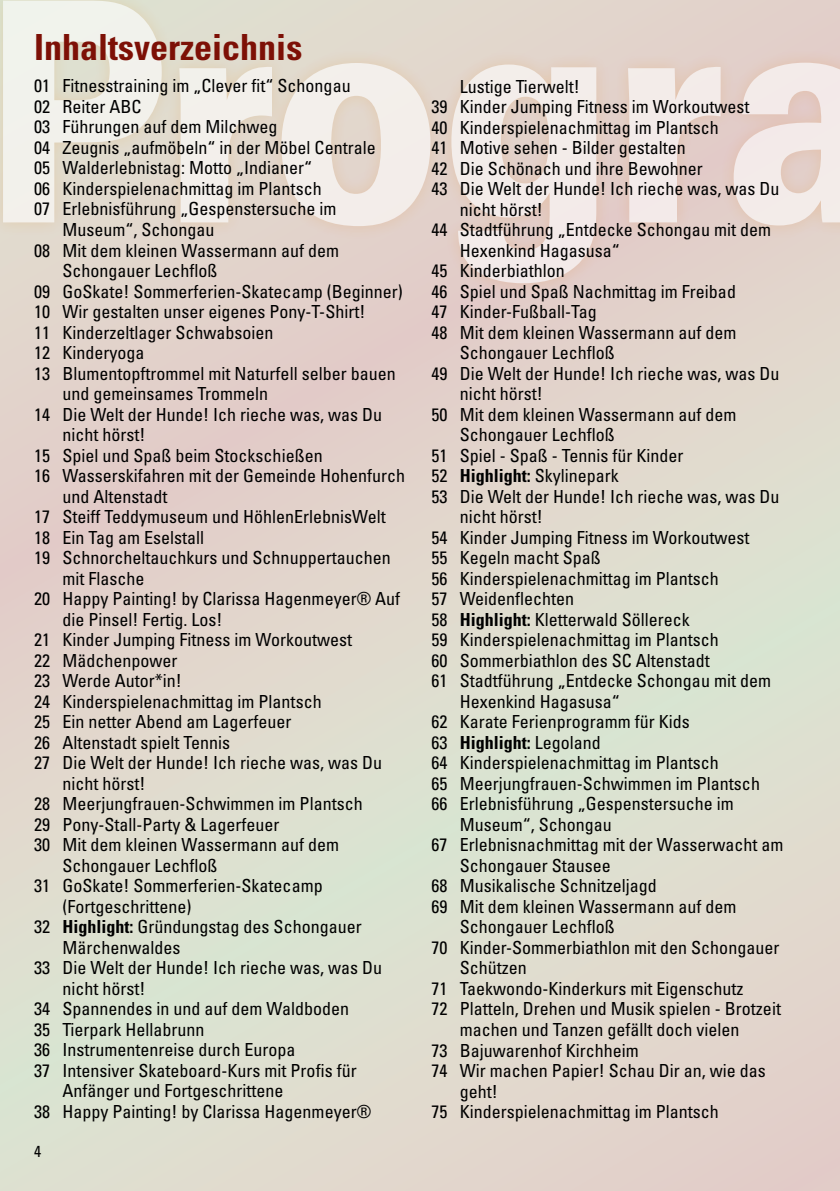
<style>
.page{position:relative;width:840px;height:1191px;background:#fff}
.page>*{position:absolute;margin:0;border:0;box-sizing:border-box;transform-origin:0 0}
.t1{font:700 condensed 36px "Univers LT Std";color:#7d1006}
.t2{font:condensed 18px "Univers LT Std";color:#000}
.t3{font:condensed 16px "Univers LT Std";color:#000}
.s1{font-weight:700}
</style>
<div class="page">
<div style="left:0;top:0;width:839px;height:1191px;background:linear-gradient(to right,#e0d8cd,#dfdbce)"></div>
<div style="left:0;top:0;width:839px;height:298px;background:#e2d2ca"></div>
<svg style="left:3px;top:1px;width:836px;height:282px"></svg>
<h1 class="t1" style="left:34px;top:25px;width:269px">Inhaltsverzeichnis</h1>
<p class="t2" style="left:34px;top:75px;width:318px">01 Fitnesstraining im „Clever fit“ Schongau</p>
<p class="t2" style="left:34px;top:95px;width:109px">02 Reiter ABC</p>
<p class="t2" style="left:34px;top:116px;width:245px">03 Führungen auf dem Milchweg</p>
<p class="t2" style="left:34px;top:136px;width:343px">04 Zeugnis „aufmöbeln“ in der Möbel Centrale</p>
<p class="t2" style="left:34px;top:157px;width:279px">05 Walderlebnistag: Motto „Indianer“</p>
<p class="t2" style="left:34px;top:177px;width:289px">06 Kinderspielenachmittag im Plantsch</p>
<p class="t2" style="left:34px;top:198px;width:304px">07 Erlebnisführung „Gespenstersuche im</p>
<p class="t2" style="left:62px;top:218px;width:153px">Museum“, Schongau</p>
<p class="t2" style="left:34px;top:239px;width:306px">08 Mit dem kleinen Wassermann auf dem</p>
<p class="t2" style="left:62px;top:259px;width:156px">Schongauer Lechfloß</p>
<p class="t2" style="left:34px;top:280px;width:370px">09 GoSkate! Sommerferien-Skatecamp (Beginner)</p>
<p class="t2" style="left:34px;top:300px;width:332px">10 Wir gestalten unser eigenes Pony-T-Shirt!</p>
<p class="t2" style="left:34px;top:321px;width:241px">11 Kinderzeltlager Schwabsoien</p>
<p class="t2" style="left:34px;top:341px;width:112px">12 Kinderyoga</p>
<p class="t2" style="left:34px;top:362px;width:363px">13 Blumentopftrommel mit Naturfell selber bauen</p>
<p class="t2" style="left:62px;top:382px;width:207px">und gemeinsames Trommeln</p>
<p class="t2" style="left:34px;top:403px;width:349px">14 Die Welt der Hunde! Ich rieche was, was Du</p>
<p class="t2" style="left:62px;top:423px;width:84px">nicht hörst!</p>
<p class="t2" style="left:34px;top:444px;width:290px">15 Spiel und Spaß beim Stockschießen</p>
<p class="t2" style="left:34px;top:464px;width:372px">16 Wasserskifahren mit der Gemeinde Hohenfurch</p>
<p class="t2" style="left:62px;top:485px;width:106px">und Altenstadt</p>
<p class="t2" style="left:34px;top:505px;width:353px">17 Steiff Teddymuseum und HöhlenErlebnisWelt</p>
<p class="t2" style="left:34px;top:526px;width:171px">18 Ein Tag am Eselstall</p>
<p class="t2" style="left:34px;top:546px;width:358px">19 Schnorcheltauchkurs und Schnuppertauchen</p>
<p class="t2" style="left:62px;top:567px;width:83px">mit Flasche</p>
<p class="t2" style="left:34px;top:587px;width:367px">20 Happy Painting! by Clarissa Hagenmeyer® Auf</p>
<p class="t2" style="left:62px;top:608px;width:161px">die Pinsel! Fertig. Los!</p>
<p class="t2" style="left:34px;top:628px;width:319px">21 Kinder Jumping Fitness im Workoutwest</p>
<p class="t2" style="left:34px;top:649px;width:145px">22 Mädchenpower</p>
<p class="t2" style="left:34px;top:669px;width:149px">23 Werde Autor*in!</p>
<p class="t2" style="left:34px;top:690px;width:289px">24 Kinderspielenachmittag im Plantsch</p>
<p class="t2" style="left:34px;top:710px;width:259px">25 Ein netter Abend am Lagerfeuer</p>
<p class="t2" style="left:34px;top:731px;width:197px">26 Altenstadt spielt Tennis</p>
<p class="t2" style="left:34px;top:751px;width:349px">27 Die Welt der Hunde! Ich rieche was, was Du</p>
<p class="t2" style="left:62px;top:772px;width:84px">nicht hörst!</p>
<p class="t2" style="left:34px;top:792px;width:330px">28 Meerjungfrauen-Schwimmen im Plantsch</p>
<p class="t2" style="left:34px;top:813px;width:247px">29 Pony-Stall-Party &amp; Lagerfeuer</p>
<p class="t2" style="left:34px;top:833px;width:306px">30 Mit dem kleinen Wassermann auf dem</p>
<p class="t2" style="left:62px;top:854px;width:156px">Schongauer Lechfloß</p>
<p class="t2" style="left:34px;top:874px;width:290px">31 GoSkate! Sommerferien-Skatecamp</p>
<p class="t2" style="left:62px;top:895px;width:130px">(Fortgeschrittene)</p>
<p class="t2" style="left:34px;top:915px;width:329px">32 <span class="s1">Highlight:</span> Gründungstag des Schongauer</p>
<p class="t2" style="left:62px;top:936px;width:119px">Märchenwaldes</p>
<p class="t2" style="left:34px;top:956px;width:349px">33 Die Welt der Hunde! Ich rieche was, was Du</p>
<p class="t2" style="left:62px;top:977px;width:84px">nicht hörst!</p>
<p class="t2" style="left:34px;top:997px;width:316px">34 Spannendes in und auf dem Waldboden</p>
<p class="t2" style="left:34px;top:1018px;width:172px">35 Tierpark Hellabrunn</p>
<p class="t2" style="left:34px;top:1038px;width:263px">36 Instrumentenreise durch Europa</p>
<p class="t2" style="left:34px;top:1059px;width:324px">37 Intensiver Skateboard-Kurs mit Profis für</p>
<p class="t2" style="left:62px;top:1079px;width:222px">Anfänger und Fortgeschrittene</p>
<p class="t2" style="left:34px;top:1100px;width:338px">38 Happy Painting! by Clarissa Hagenmeyer®</p>
<p class="t3" style="left:34px;top:1141px;width:9px">4</p>
<p class="t2" style="left:459px;top:75px;width:121px">Lustige Tierwelt!</p>
<p class="t2" style="left:431px;top:95px;width:319px">39 Kinder Jumping Fitness im Workoutwest</p>
<p class="t2" style="left:431px;top:116px;width:289px">40 Kinderspielenachmittag im Plantsch</p>
<p class="t2" style="left:431px;top:136px;width:256px">41 Motive sehen - Bilder gestalten</p>
<p class="t2" style="left:431px;top:157px;width:273px">42 Die Schönach und ihre Bewohner</p>
<p class="t2" style="left:431px;top:177px;width:349px">43 Die Welt der Hunde! Ich rieche was, was Du</p>
<p class="t2" style="left:459px;top:198px;width:84px">nicht hörst!</p>
<p class="t2" style="left:431px;top:218px;width:341px">44 Stadtführung „Entdecke Schongau mit dem</p>
<p class="t2" style="left:459px;top:239px;width:161px">Hexenkind Hagasusa“</p>
<p class="t2" style="left:431px;top:259px;width:135px">45 Kinderbiathlon</p>
<p class="t2" style="left:431px;top:280px;width:306px">46 Spiel und Spaß Nachmittag im Freibad</p>
<p class="t2" style="left:431px;top:300px;width:167px">47 Kinder-Fußball-Tag</p>
<p class="t2" style="left:431px;top:321px;width:306px">48 Mit dem kleinen Wassermann auf dem</p>
<p class="t2" style="left:459px;top:341px;width:156px">Schongauer Lechfloß</p>
<p class="t2" style="left:431px;top:362px;width:349px">49 Die Welt der Hunde! Ich rieche was, was Du</p>
<p class="t2" style="left:459px;top:382px;width:84px">nicht hörst!</p>
<p class="t2" style="left:431px;top:403px;width:306px">50 Mit dem kleinen Wassermann auf dem</p>
<p class="t2" style="left:459px;top:423px;width:156px">Schongauer Lechfloß</p>
<p class="t2" style="left:431px;top:444px;width:253px">51 Spiel - Spaß - Tennis für Kinder</p>
<p class="t2" style="left:431px;top:464px;width:189px">52 <span class="s1">Highlight:</span> Skylinepark</p>
<p class="t2" style="left:431px;top:485px;width:349px">53 Die Welt der Hunde! Ich rieche was, was Du</p>
<p class="t2" style="left:459px;top:505px;width:84px">nicht hörst!</p>
<p class="t2" style="left:431px;top:526px;width:319px">54 Kinder Jumping Fitness im Workoutwest</p>
<p class="t2" style="left:431px;top:546px;width:171px">55 Kegeln macht Spaß</p>
<p class="t2" style="left:431px;top:567px;width:289px">56 Kinderspielenachmittag im Plantsch</p>
<p class="t2" style="left:431px;top:587px;width:144px">57 Weidenflechten</p>
<p class="t2" style="left:431px;top:608px;width:260px">58 <span class="s1">Highlight:</span> Kletterwald Söllereck</p>
<p class="t2" style="left:431px;top:628px;width:289px">59 Kinderspielenachmittag im Plantsch</p>
<p class="t2" style="left:431px;top:649px;width:280px">60 Sommerbiathlon des SC Altenstadt</p>
<p class="t2" style="left:431px;top:669px;width:341px">61 Stadtführung „Entdecke Schongau mit dem</p>
<p class="t2" style="left:459px;top:690px;width:161px">Hexenkind Hagasusa“</p>
<p class="t2" style="left:431px;top:710px;width:260px">62 Karate Ferienprogramm für Kids</p>
<p class="t2" style="left:431px;top:731px;width:171px">63 <span class="s1">Highlight:</span> Legoland</p>
<p class="t2" style="left:431px;top:751px;width:289px">64 Kinderspielenachmittag im Plantsch</p>
<p class="t2" style="left:431px;top:772px;width:330px">65 Meerjungfrauen-Schwimmen im Plantsch</p>
<p class="t2" style="left:431px;top:792px;width:304px">66 Erlebnisführung „Gespenstersuche im</p>
<p class="t2" style="left:459px;top:813px;width:153px">Museum“, Schongau</p>
<p class="t2" style="left:431px;top:833px;width:353px">67 Erlebnisnachmittag mit der Wasserwacht am</p>
<p class="t2" style="left:459px;top:854px;width:153px">Schongauer Stausee</p>
<p class="t2" style="left:431px;top:874px;width:227px">68 Musikalische Schnitzeljagd</p>
<p class="t2" style="left:431px;top:895px;width:306px">69 Mit dem kleinen Wassermann auf dem</p>
<p class="t2" style="left:459px;top:915px;width:156px">Schongauer Lechfloß</p>
<p class="t2" style="left:431px;top:936px;width:349px">70 Kinder-Sommerbiathlon mit den Schongauer</p>
<p class="t2" style="left:459px;top:956px;width:69px">Schützen</p>
<p class="t2" style="left:431px;top:977px;width:313px">71 Taekwondo-Kinderkurs mit Eigenschutz</p>
<p class="t2" style="left:431px;top:997px;width:351px">72 Platteln, Drehen und Musik spielen - Brotzeit</p>
<p class="t2" style="left:459px;top:1018px;width:281px">machen und Tanzen gefällt doch vielen</p>
<p class="t2" style="left:431px;top:1038px;width:209px">73 Bajuwarenhof Kirchheim</p>
<p class="t2" style="left:431px;top:1059px;width:336px">74 Wir machen Papier! Schau Dir an, wie das</p>
<p class="t2" style="left:459px;top:1079px;width:39px">geht!</p>
<p class="t2" style="left:431px;top:1100px;width:289px">75 Kinderspielenachmittag im Plantsch</p>
</div>
